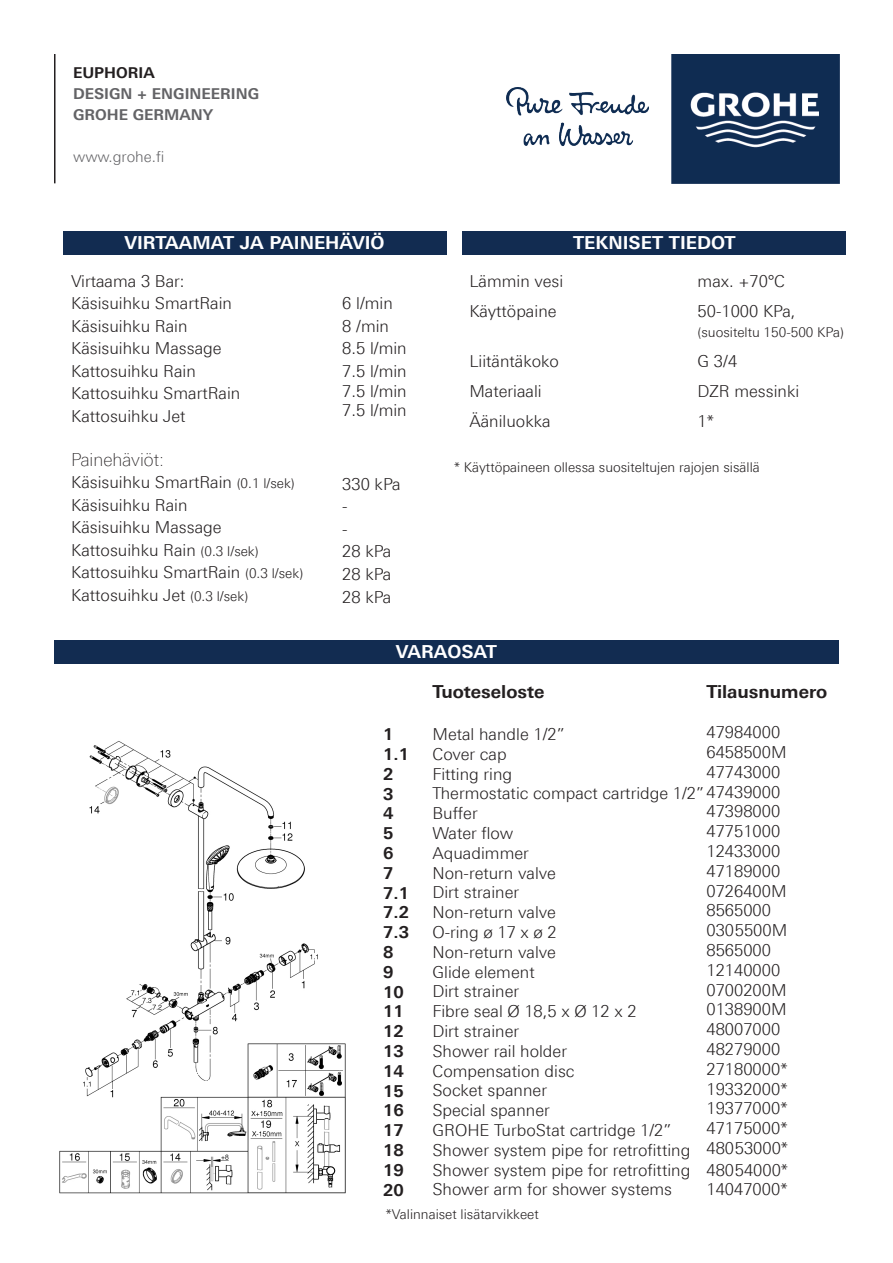
<style>
.page{position:relative;width:893px;height:1263px;background:#fff}
.page>*{position:absolute;margin:0;border:0;box-sizing:border-box;transform-origin:0 0}
.t1{font:700 18px "Linotype Univers 630";color:#fff}
.t2{font:700 18px "Linotype Univers 630";color:#231f20}
.t3{font:100 18px "Linotype Univers 230";color:#231f20}
.t4{font:300 16.5px/22.5px "Linotype Univers 330";color:#231f20}
.t5{font:700 16.5px "Linotype Univers 630";color:#231f20}
.t6{font:700 15px/21px "Linotype Univers 630";color:#636366}
.t7{font:300 15px "Linotype Univers 330";color:#636366}
.t8{font:700 15px "Linotype Univers 630";color:#231f20}
.t9{font:300 13.5px "Linotype Univers 330";color:#231f20}
.s1{font-size:13.5px}
</style>
<div class="page">
<div style="left:54px;top:641px;width:785px;height:23px;background:#122c51"></div>
<hr style="left:54px;top:54px;width:2px;height:129px;background:#231f20">
<img style="left:507px;top:54px;width:333px;height:129px">
<div style="left:63px;top:232px;width:383px;height:23px;background:#122c51"></div>
<img style="left:59px;top:741px;width:287px;height:453px">
<div style="left:462px;top:232px;width:384px;height:23px;background:#122c51"></div>
<p class="t8" style="left:73px;top:64px;width:83px">EUPHORIA</p>
<p class="t6" style="left:73px;top:83px;width:188px">DESIGN + ENGINEERING<br>GROHE GERMANY</p>
<p class="t7" style="left:73px;top:148px;width:93px">www.grohe.fi</p>
<p class="t1" style="left:124px;top:232px;width:262px">VIRTAAMAT JA PAINEHÄVIÖ</p>
<p class="t4" style="left:71px;top:270px;width:115px">Virtaama 3 Bar:</p>
<p class="t4" style="left:71px;top:292px;width:162px">Käsisuihku SmartRain<br>Käsisuihku Rain<br>Käsisuihku Massage<br>Kattosuihku Rain</p>
<p class="t4" style="left:71px;top:382px;width:171px">Kattosuihku SmartRain</p>
<p class="t4" style="left:71px;top:405px;width:116px">Kattosuihku Jet</p>
<p class="t3" style="left:71px;top:449px;width:94px">Painehäviöt:</p>
<p class="t4" style="left:71px;top:471px;width:225px">Käsisuihku SmartRain <span class="s1">(0.1 l/sek)<br></span>Käsisuihku Rain<br>Käsisuihku Massage<br>Kattosuihku Rain <span class="s1">(0.3 l/sek)</span></p>
<p class="t4" style="left:71px;top:561px;width:234px">Kattosuihku SmartRain <span class="s1">(0.3 l/sek)</span></p>
<p class="t4" style="left:71px;top:584px;width:179px">Kattosuihku Jet <span class="s1">(0.3 l/sek)</span></p>
<p class="t4" style="left:342px;top:292px;width:52px">6 l/min</p>
<p class="t4" style="left:342px;top:315px;width:48px">8 /min</p>
<p class="t4" style="left:342px;top:337px;width:66px">8.5 l/min</p>
<p class="t4" style="left:342px;top:360px;width:66px">7.5 l/min</p>
<p class="t4" style="left:342px;top:381px;width:66px;line-height:19.8px">7.5 l/min<br>7.5 l/min</p>
<p class="t4" style="left:342px;top:473px;width:60px">330 kPa</p>
<p class="t4" style="left:342px;top:495px;width:7px">-</p>
<p class="t4" style="left:342px;top:518px;width:7px">-</p>
<p class="t4" style="left:342px;top:540px;width:51px">28 kPa</p>
<p class="t4" style="left:342px;top:563px;width:51px">28 kPa</p>
<p class="t4" style="left:342px;top:585px;width:51px">28 kPa</p>
<p class="t1" style="left:573px;top:232px;width:164px">TEKNISET TIEDOT</p>
<p class="t4" style="left:697px;top:270px;width:89px">max. +70°C</p>
<p class="t4" style="left:697px;top:300px;width:99px">50-1000 KPa,</p>
<p class="t9" style="left:697px;top:324px;width:148px">(suositeltu 150-500 KPa)</p>
<p class="t4" style="left:697px;top:349px;width:41px">G 3/4</p>
<p class="t4" style="left:697px;top:379px;width:103px">DZR messinki</p>
<p class="t4" style="left:697px;top:409px;width:18px">1*</p>
<p class="t9" style="left:454px;top:460px;width:307px">* Käyttöpaineen ollessa suositeltujen rajojen sisällä</p>
<p class="t4" style="left:469px;top:270px;width:95px">Lämmin vesi</p>
<p class="t4" style="left:469px;top:300px;width:89px">Käyttöpaine</p>
<p class="t4" style="left:469px;top:349px;width:91px">Liitäntäkoko</p>
<p class="t4" style="left:469px;top:379px;width:74px">Materiaali</p>
<p class="t4" style="left:469px;top:409px;width:83px">Ääniluokka</p>
<p class="t1" style="left:396px;top:641px;width:103px">VARAOSAT</p>
<p class="t5" style="left:383px;top:724px;width:12px">1</p>
<p class="t5" style="left:383px;top:744px;width:27px">1.1</p>
<p class="t5" style="left:383px;top:764px;width:12px">2</p>
<p class="t5" style="left:383px;top:784px;width:12px">3</p>
<p class="t5" style="left:383px;top:803px;width:12px">4</p>
<p class="t5" style="left:383px;top:823px;width:12px">5</p>
<p class="t5" style="left:383px;top:843px;width:12px">6</p>
<p class="t5" style="left:383px;top:863px;width:12px">7</p>
<p class="t5" style="left:383px;top:883px;width:27px">7.1</p>
<p class="t5" style="left:383px;top:902px;width:27px">7.2</p>
<p class="t5" style="left:383px;top:922px;width:27px">7.3</p>
<p class="t5" style="left:383px;top:942px;width:12px">8</p>
<p class="t5" style="left:383px;top:962px;width:12px">9</p>
<p class="t5" style="left:383px;top:982px;width:22px">10</p>
<p class="t5" style="left:383px;top:1001px;width:22px">11</p>
<p class="t5" style="left:383px;top:1021px;width:22px">12</p>
<p class="t5" style="left:383px;top:1041px;width:22px">13</p>
<p class="t5" style="left:383px;top:1061px;width:22px">14</p>
<p class="t5" style="left:383px;top:1081px;width:22px">15</p>
<p class="t5" style="left:383px;top:1100px;width:22px">16</p>
<p class="t5" style="left:383px;top:1120px;width:22px">17</p>
<p class="t5" style="left:383px;top:1140px;width:22px">18</p>
<p class="t5" style="left:383px;top:1160px;width:22px">19</p>
<p class="t5" style="left:383px;top:1180px;width:22px">20</p>
<p class="t2" style="left:432px;top:681px;width:114px">Tuoteseloste</p>
<p class="t4" style="left:432px;top:723px;width:134px">Metal handle 1/2”</p>
<p class="t4" style="left:432px;top:742px;width:76px">Cover cap</p>
<p class="t4" style="left:432px;top:762px;width:81px">Fitting ring</p>
<p class="t4" style="left:432px;top:782px;width:273px">Thermostatic compact cartridge 1/2”</p>
<p class="t4" style="left:432px;top:802px;width:47px">Buffer</p>
<p class="t4" style="left:432px;top:822px;width:82px">Water flow</p>
<p class="t4" style="left:432px;top:841px;width:98px">Aquadimmer</p>
<p class="t4" style="left:432px;top:861px;width:125px">Non-return valve</p>
<p class="t4" style="left:432px;top:881px;width:88px">Dirt strainer</p>
<p class="t4" style="left:432px;top:901px;width:125px">Non-return valve</p>
<p class="t4" style="left:432px;top:921px;width:126px">O-ring ø 17 x ø 2</p>
<p class="t4" style="left:432px;top:940px;width:125px">Non-return valve</p>
<p class="t4" style="left:432px;top:960px;width:104px">Glide element</p>
<p class="t4" style="left:432px;top:980px;width:88px">Dirt strainer</p>
<p class="t4" style="left:432px;top:1000px;width:206px">Fibre seal Ø 18,5 x Ø 12 x 2</p>
<p class="t4" style="left:432px;top:1020px;width:88px">Dirt strainer</p>
<p class="t4" style="left:432px;top:1039px;width:136px">Shower rail holder</p>
<p class="t4" style="left:432px;top:1059px;width:144px">Compensation disc</p>
<p class="t4" style="left:432px;top:1079px;width:116px">Socket spanner</p>
<p class="t4" style="left:432px;top:1099px;width:119px">Special spanner</p>
<p class="t4" style="left:432px;top:1119px;width:241px">GROHE TurboStat cartridge 1/2”</p>
<p class="t4" style="left:432px;top:1138px;width:259px">Shower system pipe for retrofitting</p>
<p class="t4" style="left:432px;top:1158px;width:259px">Shower system pipe for retrofitting</p>
<p class="t4" style="left:432px;top:1178px;width:241px">Shower arm for shower systems</p>
<p class="t2" style="left:706px;top:681px;width:122px">Tilausnumero</p>
<p class="t4" style="left:706px;top:721px;width:75px">47984000</p>
<p class="t4" style="left:706px;top:741px;width:82px">6458500M</p>
<p class="t4" style="left:706px;top:760px;width:75px">47743000</p>
<p class="t4" style="left:706px;top:780px;width:75px">47439000</p>
<p class="t4" style="left:706px;top:800px;width:75px">47398000</p>
<p class="t4" style="left:706px;top:820px;width:75px">47751000</p>
<p class="t4" style="left:706px;top:840px;width:75px">12433000</p>
<p class="t4" style="left:706px;top:859px;width:75px">47189000</p>
<p class="t4" style="left:706px;top:879px;width:82px">0726400M</p>
<p class="t4" style="left:706px;top:899px;width:66px">8565000</p>
<p class="t4" style="left:706px;top:919px;width:82px">0305500M</p>
<p class="t4" style="left:706px;top:939px;width:66px">8565000</p>
<p class="t4" style="left:706px;top:958px;width:75px">12140000</p>
<p class="t4" style="left:706px;top:978px;width:82px">0700200M</p>
<p class="t4" style="left:706px;top:998px;width:82px">0138900M</p>
<p class="t4" style="left:706px;top:1018px;width:75px">48007000</p>
<p class="t4" style="left:706px;top:1038px;width:75px">48279000</p>
<p class="t4" style="left:706px;top:1057px;width:83px">27180000*</p>
<p class="t4" style="left:706px;top:1077px;width:83px">19332000*</p>
<p class="t4" style="left:706px;top:1097px;width:83px">19377000*</p>
<p class="t4" style="left:706px;top:1117px;width:83px">47175000*</p>
<p class="t4" style="left:706px;top:1137px;width:83px">48053000*</p>
<p class="t4" style="left:706px;top:1158px;width:83px">48054000*</p>
<p class="t4" style="left:706px;top:1178px;width:83px">14047000*</p>
<p class="t9" style="left:386px;top:1206px;width:154px">*Valinnaiset lisätarvikkeet</p>
</div>
